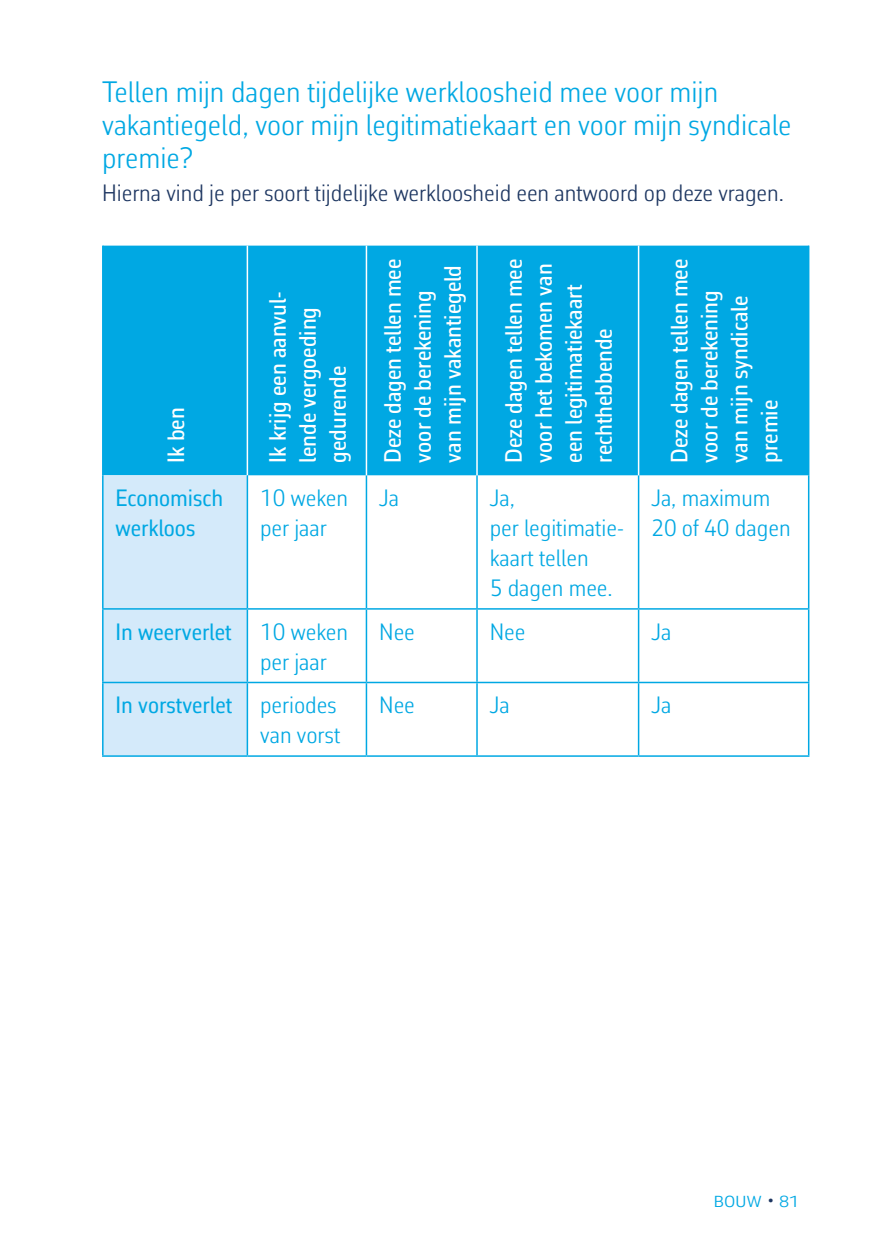
<style>
.page{position:relative;width:893px;height:1259px;background:#fff}
.page>*{position:absolute;margin:0;border:0;box-sizing:border-box;transform-origin:0 0}
.t1{font:300 30px/33px "Corbeau Con Pro";color:#00a8e3}
.t2{font:500 24px/30px "Corbeau Con Pro";color:#fff}
.t3{font:300 24px/30px "Corbeau Con Pro";color:#00a8e3}
.t4{font:300 24px "Corbeau Con Pro";color:#1d3661}
.t5{font:24px/30px "Corbeau Con Pro";color:#00a8e3}
.t6{font:300 21px "Corbeau Pro";color:#00a8e3}
.s1{font-weight:400}
.s2{font-size:24px;color:#1d3661}
</style>
<div class="page">
<div style="left:104px;top:246px;width:704px;height:229px;background:#00a8e3"></div>
<div style="left:104px;top:475px;width:143px;height:280px;background:#d4eafa"></div>
<hr style="left:366px;top:475px;width:1px;height:133px;background:#00a8e3">
<hr style="left:476px;top:475px;width:2px;height:133px;background:#00a8e3">
<hr style="left:638px;top:475px;width:1px;height:133px;background:#00a8e3">
<hr style="left:102px;top:608px;width:145px;height:1px;background:#00a8e3">
<hr style="left:247px;top:608px;width:119px;height:1px;background:#00a8e3">
<hr style="left:366px;top:608px;width:111px;height:1px;background:#00a8e3">
<hr style="left:366px;top:609px;width:1px;height:73px;background:#00a8e3">
<hr style="left:477px;top:608px;width:162px;height:1px;background:#00a8e3">
<hr style="left:476px;top:609px;width:2px;height:73px;background:#00a8e3">
<hr style="left:639px;top:608px;width:170px;height:1px;background:#00a8e3">
<hr style="left:638px;top:609px;width:1px;height:73px;background:#00a8e3">
<hr style="left:102px;top:682px;width:145px;height:1px;background:#00a8e3">
<hr style="left:247px;top:682px;width:119px;height:1px;background:#00a8e3">
<hr style="left:366px;top:682px;width:111px;height:1px;background:#00a8e3">
<hr style="left:366px;top:683px;width:1px;height:72px;background:#00a8e3">
<hr style="left:477px;top:682px;width:162px;height:1px;background:#00a8e3">
<hr style="left:476px;top:683px;width:2px;height:72px;background:#00a8e3">
<hr style="left:639px;top:682px;width:170px;height:1px;background:#00a8e3">
<hr style="left:638px;top:683px;width:1px;height:72px;background:#00a8e3">
<hr style="left:247px;top:246px;width:1px;height:229px;background:#fff">
<hr style="left:366px;top:246px;width:1px;height:229px;background:#fff">
<hr style="left:476px;top:246px;width:2px;height:229px;background:#fff">
<hr style="left:638px;top:246px;width:1px;height:229px;background:#fff">
<hr style="left:102px;top:246px;width:2px;height:229px;background:#00a8e3">
<hr style="left:808px;top:246px;width:1px;height:229px;background:#00a8e3">
<hr style="left:102px;top:475px;width:2px;height:133px;background:#00a8e3">
<hr style="left:102px;top:609px;width:2px;height:73px;background:#00a8e3">
<hr style="left:102px;top:683px;width:2px;height:72px;background:#00a8e3">
<hr style="left:102px;top:755px;width:145px;height:2px;background:#00a8e3">
<hr style="left:247px;top:475px;width:1px;height:133px;background:#00a8e3">
<hr style="left:808px;top:475px;width:1px;height:133px;background:#00a8e3">
<hr style="left:247px;top:609px;width:1px;height:73px;background:#00a8e3">
<hr style="left:808px;top:609px;width:1px;height:73px;background:#00a8e3">
<hr style="left:247px;top:683px;width:1px;height:72px;background:#00a8e3">
<hr style="left:808px;top:683px;width:1px;height:72px;background:#00a8e3">
<hr style="left:247px;top:755px;width:119px;height:2px;background:#00a8e3">
<hr style="left:366px;top:755px;width:111px;height:2px;background:#00a8e3">
<hr style="left:477px;top:755px;width:162px;height:2px;background:#00a8e3">
<hr style="left:639px;top:755px;width:170px;height:2px;background:#00a8e3">
<p class="t1" style="left:102px;top:74px;width:691px">Tellen mijn dagen tijdelijke werkloosheid mee voor mijn vakantiegeld, voor mijn legitimatiekaart en voor mijn syndicale premie?</p>
<p class="t4" style="left:102px;top:176px;width:683px">Hierna vind je per soort tijdelijke werkloosheid een antwoord op deze vragen.</p>
<p class="t2" style="left:161px;top:462px;width:57px;rotate:-90deg">Ik ben</p>
<p class="t2" style="left:262px;top:462px;width:172px;rotate:-90deg">Ik krijg een aanvul&shy;lende vergoeding gedurende</p>
<p class="t2" style="left:377px;top:462px;width:205px;rotate:-90deg">Deze dagen tellen mee voor de berekening van mijn vakantiegeld</p>
<p class="t2" style="left:498px;top:462px;width:205px;rotate:-90deg">Deze dagen tellen mee voor het bekomen van een legitimatiekaart rechthebbende</p>
<p class="t2" style="left:664px;top:462px;width:205px;rotate:-90deg">Deze dagen tellen mee voor de berekening van mijn syndicale premie</p>
<p class="t5" style="left:116px;top:482px;width:109px">Economisch werkloos</p>
<p class="t3" style="left:260px;top:483px;width:89px">10 weken per jaar</p>
<p class="t3" style="left:379px;top:483px;width:21px">Ja</p>
<p class="t3" style="left:490px;top:483px;width:134px">Ja,<br>per legitimatie&shy;kaart tellen<br>5 dagen mee.</p>
<p class="t3" style="left:651px;top:483px;width:141px">Ja, maximum<br>20 of 40 dagen</p>
<p class="t3" style="left:260px;top:616px;width:89px;text-indent:-145px"><span class="s1">In weerverlet</span> 10 weken per jaar</p>
<p class="t3" style="left:379px;top:616px;width:37px">Nee</p>
<p class="t3" style="left:490px;top:616px;width:37px">Nee</p>
<p class="t3" style="left:651px;top:616px;width:21px">Ja</p>
<p class="t3" style="left:116px;top:690px;width:226px;text-align:right"><span class="s1">In vorstverlet</span> periodes van vorst</p>
<p class="t3" style="left:379px;top:690px;width:37px">Nee</p>
<p class="t3" style="left:490px;top:690px;width:21px">Ja</p>
<p class="t3" style="left:651px;top:690px;width:21px">Ja</p>
<p class="t6" style="left:713px;top:1186px;width:87px">Bouw <span class="s2">•</span> 81</p>
</div>
